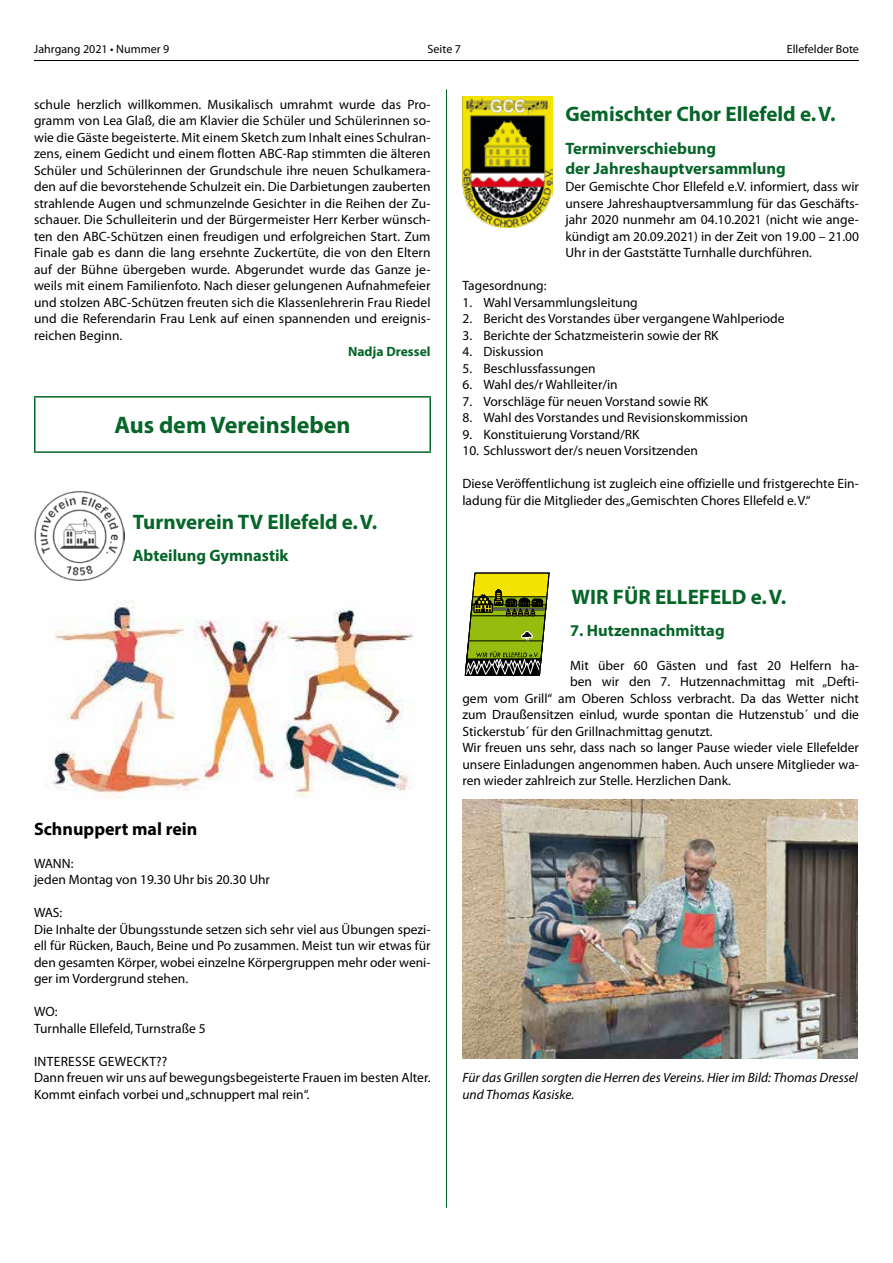
<style>
.page{position:relative;width:893px;height:1263px;background:#fff}
.page>*{position:absolute;margin:0;border:0;box-sizing:border-box;transform-origin:0 0}
.t1{font:700 24px "Myriad Pro";color:#066528}
.t2{font:700 21px "Myriad Pro";color:#066528}
.t3{font:700 18px "Myriad Pro";color:#000}
.t4{font:700 16.5px/19.8px "Myriad Pro";color:#066528}
.t5{font:13.5px/16.5px "Myriad Pro";color:#000}
.t6{font:italic 13.5px/16.5px "Myriad Pro";color:#000}
.t7{font:700 13.5px "Myriad Pro";color:#066528}
.t8{font:12px "Myriad Pro";color:#000}
</style>
<div class="page">
<hr style="left:34px;top:60px;width:825px;height:1px;background:#000">
<hr style="left:446px;top:89px;width:1px;height:1119px;background:#066528">
<img style="left:52px;top:601px;width:362px;height:197px">
<hr style="left:34px;top:396px;width:397px;height:2px;background:#066528">
<hr style="left:34px;top:398px;width:2px;height:53px;background:#066528">
<hr style="left:429px;top:398px;width:2px;height:53px;background:#066528">
<hr style="left:34px;top:451px;width:397px;height:2px;background:#066528">
<img style="left:34px;top:491px;width:90px;height:89px">
<img style="left:462px;top:96px;width:91px;height:131px">
<img style="left:462px;top:799px;width:396px;height:260px">
<svg style="left:465px;top:572px;width:85px;height:104px;background:#8e9a2f"></svg>
<p class="t8" style="left:34px;top:42px;width:137px">Jahrgang 2021 • Nummer 9</p>
<p class="t8" style="left:428px;top:42px;width:35px">Seite 7</p>
<p class="t8" style="left:787px;top:42px;width:74px">Ellefelder Bote</p>
<p class="t5" style="left:34px;top:96px;width:398px;text-align:justify">schule herzlich willkommen. Musikalisch umrahmt wurde das Pro&shy;gramm von Lea Glaß, die am Klavier die Schüler und Schülerinnen so&shy;wie die Gäste begeisterte. Mit einem Sketch zum Inhalt eines Schulran&shy;zens, einem Gedicht und einem flotten ABC-Rap stimmten die älteren Schüler und Schülerinnen der Grundschule ihre neuen Schulkamera&shy;den auf die bevorstehende Schulzeit ein. Die Darbietungen zauberten strahlende Augen und schmunzelnde Gesichter in die Reihen der Zu&shy;schauer. Die Schulleiterin und der Bürgermeister Herr Kerber wünsch&shy;ten den ABC-Schützen einen freudigen und erfolgreichen Start. Zum Finale gab es dann die lang ersehnte Zuckertüte, die von den Eltern auf der Bühne übergeben wurde. Abgerundet wurde das Ganze je&shy;weils mit einem Familienfoto. Nach dieser gelungenen Aufnahmefeier und stolzen ABC-Schützen freuten sich die Klassenlehrerin Frau Riedel und die Referendarin Frau Lenk auf einen spannenden und ereignis&shy;reichen Beginn.</p>
<p class="t7" style="left:348px;top:343px;width:84px">Nadja Dressel</p>
<h1 class="t1" style="left:114px;top:410px;width:238px">Aus dem Vereinsleben</h1>
<h2 class="t2" style="left:133px;top:508px;width:246px">Turnverein TV Ellefeld e.V.</h2>
<p class="t4" style="left:133px;top:545px;width:157px">Abteilung Gymnastik</p>
<h3 class="t3" style="left:34px;top:817px;width:165px">Schnuppert mal rein</h3>
<p class="t5" style="left:34px;top:855px;width:237px">WANN:<br>jeden Montag von 19.30 Uhr bis 20.30 Uhr</p>
<p class="t5" style="left:34px;top:904px;width:398px">WAS:<br>Die Inhalte der Übungsstunde setzen sich sehr viel aus Übungen spezi&shy;ell für Rücken, Bauch, Beine und Po zusammen. Meist tun wir etwas für den gesamten Körper, wobei einzelne Körpergruppen mehr oder weni&shy;ger im Vordergrund stehen.</p>
<p class="t5" style="left:34px;top:1003px;width:173px">WO:<br>Turnhalle Ellefeld, Turnstraße 5</p>
<p class="t5" style="left:34px;top:1052px;width:398px">INTERESSE GEWECKT??<br>Dann freuen wir uns auf bewegungsbegeisterte Frauen im besten Alter.<br>Kommt einfach vorbei und „schnuppert mal rein“.</p>
<h2 class="t2" style="left:565px;top:101px;width:272px">Gemischter Chor Ellefeld e.V.</h2>
<p class="t4" style="left:565px;top:138px;width:222px">Terminverschiebung<br>der Jahreshauptversammlung</p>
<p class="t5" style="left:565px;top:178px;width:295px;text-align:justify">Der Gemischte Chor Ellefeld e.V. informiert, dass wir unsere Jahreshauptversammlung für das Geschäfts&shy;jahr 2020 nunmehr am 04.10.2021 (nicht wie ange&shy;kündigt am 20.09.2021) in der Zeit von 19.00 – 21.00<br>Uhr in der Gaststätte Turnhalle durchführen.</p>
<p class="t5" style="left:462px;top:277px;width:86px">Tagesordnung:</p>
<p class="t5" style="left:462px;top:294px;width:177px">1. Wahl Versammlungsleitung</p>
<p class="t5" style="left:462px;top:310px;width:324px">2. Bericht des Vorstandes über vergangene Wahlperiode</p>
<p class="t5" style="left:462px;top:327px;width:258px">3. Berichte der Schatzmeisterin sowie der RK</p>
<p class="t5" style="left:462px;top:343px;width:83px">4. Diskussion</p>
<p class="t5" style="left:462px;top:359px;width:135px">5. Beschlussfassungen</p>
<p class="t5" style="left:462px;top:376px;width:157px">6. Wahl des/r Wahlleiter/in</p>
<p class="t5" style="left:462px;top:392px;width:247px">7. Vorschläge für neuen Vorstand sowie RK</p>
<p class="t5" style="left:462px;top:409px;width:287px">8. Wahl des Vorstandes und Revisionskommission</p>
<p class="t5" style="left:462px;top:425px;width:178px">9. Konstituierung Vorstand/RK</p>
<p class="t5" style="left:462px;top:442px;width:237px">10. Schlusswort der/s neuen Vorsitzenden</p>
<p class="t5" style="left:462px;top:475px;width:398px">Diese Veröffentlichung ist zugleich eine offizielle und fristgerechte Ein&shy;ladung für die Mitglieder des „Gemischten Chores Ellefeld e.V.“</p>
<h2 class="t2" style="left:572px;top:583px;width:216px">WIR FÜR ELLEFELD e.V.</h2>
<p class="t4" style="left:570px;top:620px;width:156px">7. Hutzennachmittag</p>
<p class="t5" style="left:570px;top:657px;width:290px">Mit über 60 Gästen und fast 20 Helfern ha-</p>
<p class="t5" style="left:570px;top:673px;width:290px">ben wir den 7. Hutzennachmittag mit „Defti-</p>
<p class="t5" style="left:462px;top:690px;width:398px">gem vom Grill“ am Oberen Schloss verbracht. Da das Wetter nicht</p>
<p class="t5" style="left:462px;top:706px;width:398px">zum Draußensitzen einlud, wurde spontan die Hutzenstub´ und die</p>
<p class="t5" style="left:462px;top:723px;width:252px">Stickerstub´ für den Grillnachmittag genutzt.</p>
<p class="t5" style="left:462px;top:739px;width:398px">Wir freuen uns sehr, dass nach so langer Pause wieder viele Ellefelder</p>
<p class="t5" style="left:462px;top:756px;width:398px">unsere Einladungen angenommen haben. Auch unsere Mitglieder wa-</p>
<p class="t5" style="left:462px;top:772px;width:270px">ren wieder zahlreich zur Stelle. Herzlichen Dank.</p>
<p class="t6" style="left:462px;top:1069px;width:397px">Für das Grillen sorgten die Herren des Vereins. Hier im Bild: Thomas Dressel und Thomas Kasiske.</p>
</div>
